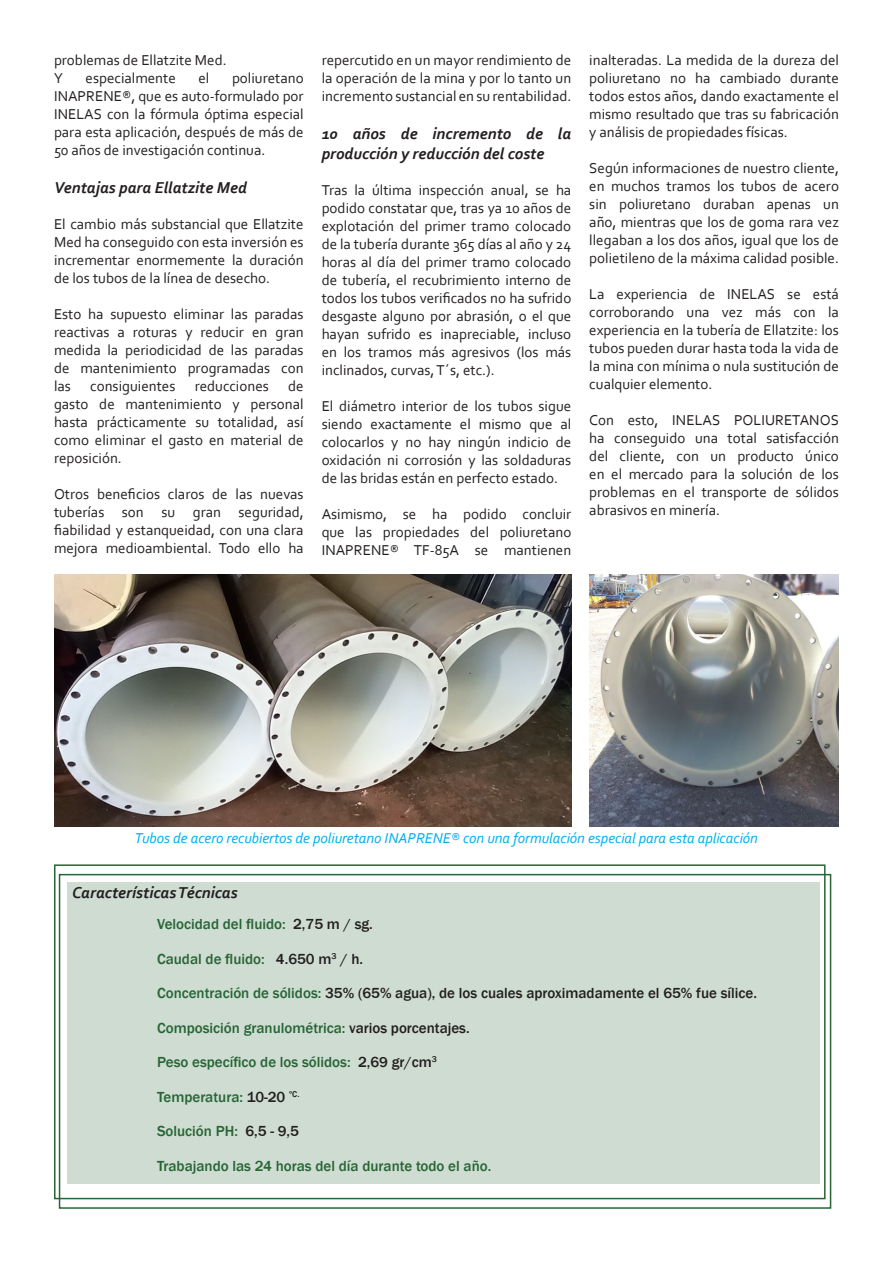
<style>
.page{position:relative;width:893px;height:1263px;background:#fff}
.page>*{position:absolute;margin:0;border:0;box-sizing:border-box;transform-origin:0 0}
.t1{font:italic 700 16.5px/19.8px "Corbel";color:#231f20}
.t2{font:15px/18px "Corbel";color:#231f20;text-align:justify}
.t3{font:500 15px "Franklin Gothic";color:#276535}
.t4{font:italic 15px "Corbel";color:#00aeef}
.t5{font:500 15px "Franklin Gothic";color:#231f20}
.s1{color:#231f20}
.s2{color:#276535}
</style>
<div class="page">
<div style="left:67px;top:882px;width:753px;height:302px;background:#cedcd1"></div>
<div style="left:54px;top:864px;width:771px;height:335px;border:2px solid #276535"></div>
<div style="left:59px;top:874px;width:772px;height:335px;border:2px solid #276535"></div>
<img style="left:54px;top:574px;width:517px;height:253px">
<img style="left:589px;top:574px;width:250px;height:253px">
<p class="t2" style="left:54px;top:51px;width:174px">problemas de Ellatzite Med.</p>
<p class="t2" style="left:54px;top:69px;width:10px">Y</p>
<p class="t2" style="left:86px;top:69px;width:92px">especialmente</p>
<p class="t2" style="left:198px;top:69px;width:12px">el</p>
<p class="t2" style="left:54px;top:69px;width:251px;text-indent:178px">poliuretano INAPRENE®, que es auto-formulado por INELAS con la fórmula óptima especial para esta aplicación, después de más de 50 años de investigación continua.</p>
<p class="t1" style="left:54px;top:177px;width:194px">Ventajas para Ellatzite Med</p>
<p class="t2" style="left:54px;top:215px;width:251px">El cambio más substancial que Ellatzite Med ha conseguido con esta inversión es incrementar enormemente la duración de los tubos de la línea de desecho.</p>
<p class="t2" style="left:54px;top:305px;width:251px">Esto ha supuesto eliminar las paradas reactivas a roturas y reducir en gran medida la periodicidad de las paradas de mantenimiento programadas con las</p>
<p class="t2" style="left:54px;top:377px;width:251px;text-indent:234px">de gasto de mantenimiento y personal hasta prácticamente su totalidad, así como eliminar el gasto en material de reposición.</p>
<p class="t2" style="left:54px;top:485px;width:251px">Otros beneficios claros de las nuevas tuberías son su gran seguridad, fiabilidad y estanqueidad, con una clara mejora medioambiental. Todo ello ha</p>
<p class="t2" style="left:90px;top:377px;width:87px">consiguientes</p>
<p class="t2" style="left:195px;top:377px;width:76px">reducciones</p>
<p class="t2" style="left:322px;top:51px;width:251px">repercutido en un mayor rendimiento de la operación de la mina y por lo tanto un incremento sustancial en su rentabilidad.</p>
<p class="t1" style="left:322px;top:123px;width:251px">10 años de incremento de la producción y reducción del coste</p>
<p class="t2" style="left:322px;top:180px;width:251px">Tras la última inspección anual, se ha podido constatar que, tras ya 10 años de explotación del primer tramo colocado de la tubería durante 365 días al año y 24 horas al día del primer tramo colocado de tubería, el recubrimiento interno de todos los tubos verificados no ha sufrido desgaste alguno por abrasión, o el que hayan sufrido es inapreciable, incluso en los tramos más agresivos (los más inclinados, curvas, T´s, etc.).</p>
<p class="t2" style="left:322px;top:396px;width:251px">El diámetro interior de los tubos sigue siendo exactamente el mismo que al colocarlos y no hay ningún indicio de oxidación ni corrosión y las soldaduras de las bridas están en perfecto estado.</p>
<p class="t2" style="left:322px;top:504px;width:251px">Asimismo, se ha podido concluir que las propiedades del poliuretano INAPRENE® TF-85A se mantienen</p>
<p class="t2" style="left:589px;top:51px;width:251px">inalteradas. La medida de la dureza del poliuretano no ha cambiado durante todos estos años, dando exactamente el mismo resultado que tras su fabricación y análisis de propiedades físicas.</p>
<p class="t2" style="left:589px;top:159px;width:251px">Según informaciones de nuestro cliente, en muchos tramos los tubos de acero sin poliuretano duraban apenas un año, mientras que los de goma rara vez llegaban a los dos años, igual que los de polietileno de la máxima calidad posible.</p>
<p class="t2" style="left:589px;top:285px;width:251px">La experiencia de INELAS se está corroborando una vez más con la experiencia en la tubería de Ellatzite: los tubos pueden durar hasta toda la vida de la mina con mínima o nula sustitución de cualquier elemento.</p>
<p class="t2" style="left:589px;top:411px;width:251px">Con esto, INELAS POLIURETANOS ha conseguido una total satisfacción del cliente, con un producto único en el mercado para la solución de los problemas en el transporte de sólidos abrasivos en minería.</p>
<p class="t4" style="left:135px;top:828px;width:625px">Tubos de acero recubiertos de poliuretano INAPRENE® con una formulación especial para esta aplicación</p>
<p class="t1" style="left:72px;top:883px;width:167px">Características Técnicas</p>
<p class="t3" style="left:157px;top:915px;width:217px">Velocidad del fluido: <span class="s1">2,75 m / sg.</span></p>
<p class="t3" style="left:157px;top:949px;width:208px">Caudal de fluido: <span class="s1">4.650 m</span><sup>3</sup> <span class="s1">/ h.</span></p>
<p class="t5" style="left:157px;top:984px;width:601px"><span class="s2">Concentración de sólidos:</span> 35% (65% agua), de los cuales aproximadamente el 65% fue sílice.</p>
<p class="t3" style="left:157px;top:1018px;width:314px">Composición granulométrica: <span class="s1">varios porcentajes.</span></p>
<p class="t3" style="left:157px;top:1053px;width:281px">Peso específico de los sólidos: <span class="s1">2,69 gr/cm</span><sup>3</sup></p>
<p class="t3" style="left:157px;top:1087px;width:144px">Temperatura: <span class="s1">10-20</span> <sup>ºC.</sup></p>
<p class="t3" style="left:157px;top:1122px;width:143px">Solución PH: <span class="s1">6,5 - 9,5</span></p>
<p class="t3" style="left:157px;top:1156px;width:336px">Trabajando las 24 horas del día durante todo el año.</p>
</div>
